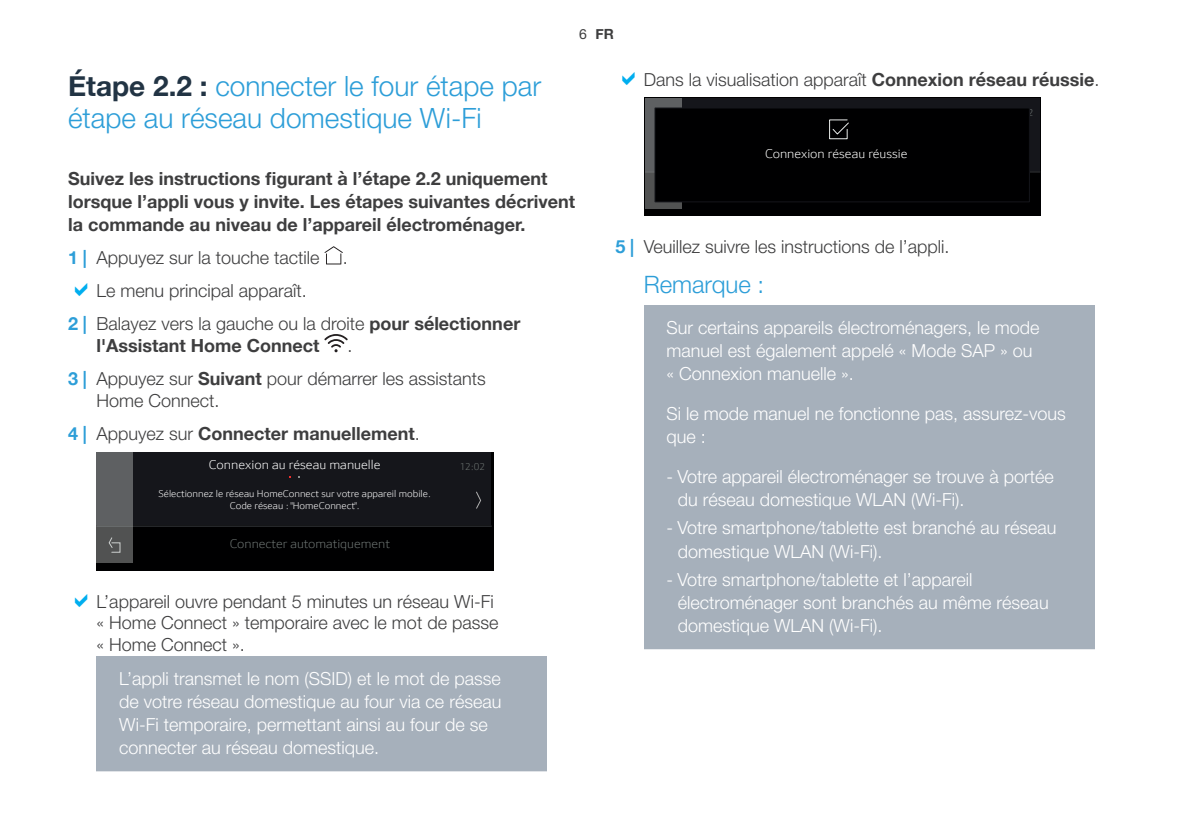
<style>
.page{position:relative;width:1191px;height:840px;background:#fff}
.page>*{position:absolute;margin:0;border:0;box-sizing:border-box;transform-origin:0 0}
.t1{font:300 28px/32px "Helvetica Neue";color:#2d9ed8}
.t2{font:300 24px "Helvetica Neue";color:#2d9ed8}
.t3{font:300 18px/23px "Helvetica Neue";color:#fff}
.t4{font:300 18px/33px "Helvetica Neue";color:#3e3e3f}
.t5{font:700 18px/23px "Helvetica Neue";color:#3e3e3f}
.t6{font:700 14px "Helvetica Neue";color:#3e3e3f}
.t7{font:300 12.6px "Neff Sans";color:#fff}
.t8{font:300 12.4px "Neff Sans";color:#6c7371}
.t9{font:300 12.4px "Neff Sans";color:#fff}
.t10{font:300 9.8px "Neff Sans";color:#6c7371}
.t11{font:300 9.6px/12.4px "Neff Sans";color:#fff;text-align:center}
.s1{font-weight:400}
.s2{font-weight:700;color:#223444}
.s3{font-weight:700;color:#2d9ed8}
.s4{font-weight:700}
</style>
<div class="page">
<div style="left:96px;top:656px;width:451px;height:120px;background:#a6b0bb"></div>
<div style="left:45px;top:770px;width:547px;height:10px;background:#fff"></div>
<svg style="left:324px;top:246px;width:19px;height:18px"></svg>
<svg style="left:324px;top:334px;width:24px;height:18px"></svg>
<div style="left:96px;top:451px;width:397px;height:119px;background:#000001"></div>
<div style="left:96px;top:452px;width:395px;height:72px;background:#15161b"></div>
<hr style="left:97px;top:525px;width:394px;height:1px;background:#3b3d41">
<svg style="left:96px;top:452px;width:37px;height:110px;background:#5b5c5e"></svg>
<svg style="left:476px;top:491px;width:5px;height:18px"></svg>
<div style="left:643px;top:305px;width:451px;height:97px;background:#a6b0bb"></div>
<div style="left:643px;top:391px;width:451px;height:74px;background:#a6b0bb"></div>
<div style="left:643px;top:454px;width:451px;height:74px;background:#a6b0bb"></div>
<div style="left:643px;top:505px;width:451px;height:75px;background:#a6b0bb"></div>
<div style="left:643px;top:557px;width:451px;height:97px;background:#a6b0bb"></div>
<div style="left:592px;top:649px;width:548px;height:10px;background:#fff"></div>
<div style="left:643px;top:97px;width:397px;height:119px;background:#000001"></div>
<div style="left:645px;top:98px;width:395px;height:72px;background:#15161b"></div>
<hr style="left:645px;top:172px;width:395px;height:1px;background:#3b3d41">
<svg style="left:645px;top:98px;width:36px;height:110px"></svg>
<div style="left:655px;top:108px;width:374px;height:94px;background:#000001"></div>
<div style="left:654px;top:107px;width:376px;height:95px;border:1px solid #15161b"></div>
<svg style="left:829px;top:119px;width:20px;height:20px"></svg>
<p class="t6" style="left:579px;top:23px;width:36px"><span class="s1">6</span> FR</p>
<h1 class="t1" style="left:68px;top:68px;width:475px"><span class="s2">Étape 2.2 :</span> connecter le four étape par étape au réseau domestique Wi-Fi</h1>
<p class="t5" style="left:68px;top:168px;width:509px">Suivez les instructions figurant à l’étape 2.2 uniquement lorsque l’appli vous y invite. Les étapes suivantes décrivent la commande au niveau de l’appareil électroménager.</p>
<p class="t4" style="left:68px;top:240px;width:253px"><span class="s3">1 |</span> Appuyez sur la touche tactile</p>
<p class="t4" style="left:343px;top:240px;width:7px">.</p>
<p class="t4" style="left:68px;top:273px;width:454px;text-indent:28px">Le menu principal apparaît.<br><span class="s3">2 |</span> Balayez vers la gauche ou la droite <span class="s4">pour sélectionner</span></p>
<p class="t5" style="left:96px;top:334px;width:224px">l'Assistant Home Connect</p>
<p class="t4" style="left:68px;top:328px;width:419px;text-indent:279px">.<br><span class="s3">3 |</span> Appuyez sur <span class="s4">Suivant</span> pour démarrer les assistants</p>
<p class="t4" style="left:68px;top:382px;width:353px;text-indent:28px">Home Connect.<br><span class="s3">4 |</span> Appuyez sur <span class="s4">Connecter manuellement</span>.</p>
<p class="t7" style="left:209px;top:457px;width:173px">Connexion au réseau manuelle</p>
<p class="t10" style="left:459px;top:460px;width:27px">12:02</p>
<p class="t11" style="left:159px;top:487px;width:274px">Sélectionnez le réseau HomeConnect sur votre appareil mobile.<br>Code réseau : "HomeConnect".</p>
<p class="t8" style="left:230px;top:536px;width:162px">Connecter automatiquement</p>
<p class="t4" style="left:96px;top:588px;width:403px;line-height:21.6px">L’appareil ouvre pendant 5 minutes un réseau Wi-Fi « Home Connect » temporaire avec le mot de passe « Home Connect ».</p>
<p class="t3" style="left:119px;top:665px;width:384px">L’appli transmet le nom (SSID) et le mot de passe de votre réseau domestique au four via ce réseau Wi-Fi temporaire, permettant ainsi au four de se connecter au réseau domestique.</p>
<p class="t4" style="left:643px;top:61px;width:457px">Dans la visualisation apparaît <span class="s4">Connexion réseau réussie</span>.</p>
<p class="t9" style="left:765px;top:146px;width:144px">Connexion réseau réussie</p>
<p class="t4" style="left:615px;top:229px;width:336px"><span class="s3">5 |</span> Veuillez suivre les instructions de l’appli.</p>
<h2 class="t2" style="left:643px;top:265px;width:122px">Remarque :</h2>
<p class="t3" style="left:666px;top:314px;width:375px">Sur certains appareils électroménagers, le mode manuel est également appelé « Mode SAP » ou « Connexion manuelle ».</p>
<p class="t3" style="left:666px;top:400px;width:401px">Si le mode manuel ne fonctionne pas, assurez-vous que :</p>
<p class="t3" style="left:677px;top:463px;width:377px;text-indent:-11px">- Votre appareil électroménager se trouve à portée du réseau domestique WLAN (Wi-Fi).</p>
<p class="t3" style="left:677px;top:515px;width:380px;text-indent:-11px">- Votre smartphone/tablette est branché au réseau domestique WLAN (Wi-Fi).</p>
<p class="t3" style="left:677px;top:566px;width:372px;text-indent:-11px">- Votre smartphone/tablette et l’appareil électroménager sont branchés au même réseau domestique WLAN (Wi-Fi).</p>
</div>
